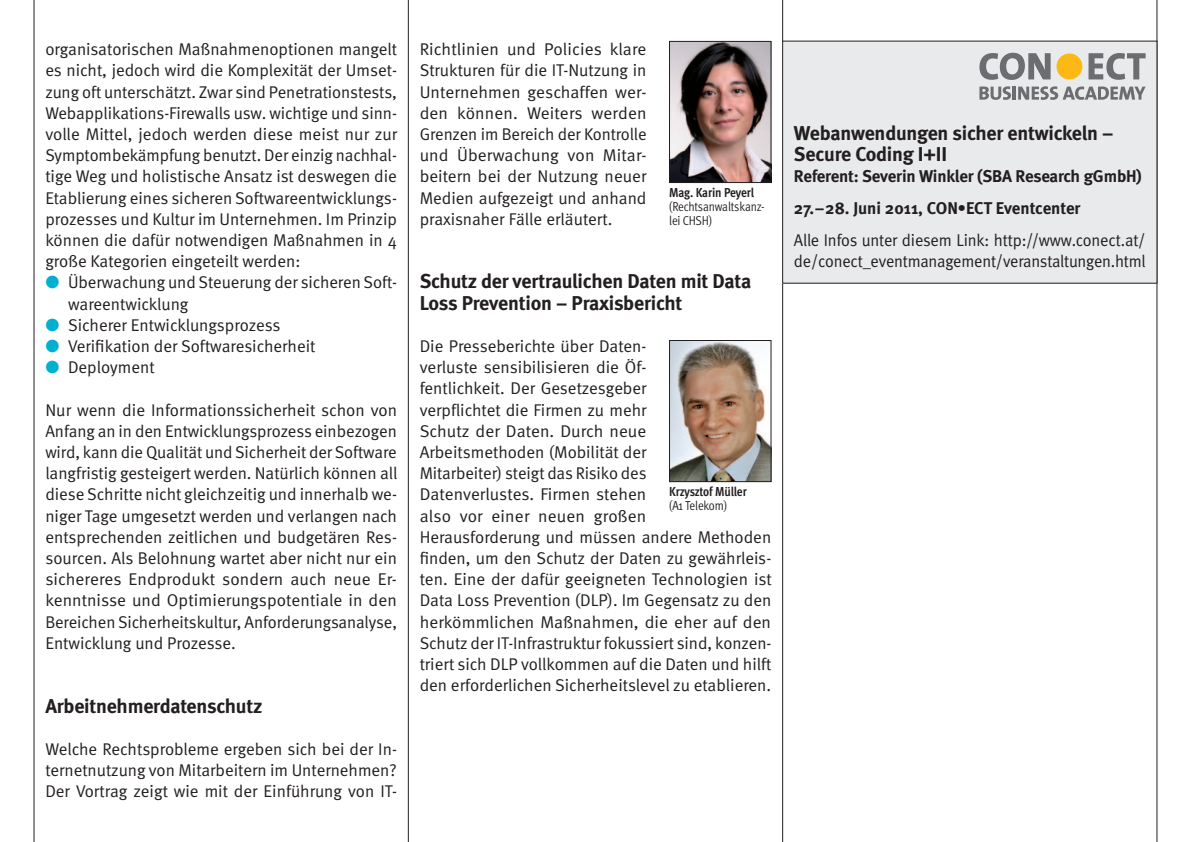
<style>
.page{position:relative;width:1191px;height:842px;background:#fff}
.page>*{position:absolute;margin:0;border:0;box-sizing:border-box;transform-origin:0 0}
.body_subt{font:700 20px/21.2px "Meta";letter-spacing:-.01em;color:#231f20}
.body{font:17px/21.2px "Meta Normal";color:#231f20;text-align:justify}
.body_-_i_informunity{font:17px/21.2px "Meta Normal";color:#231f20}
.body-2{font:17px/21.2px "Meta Normal";color:#231f20;scale:.96 1}
.body_subt-2{font:700 17px "Meta";letter-spacing:-.01em;color:#231f20}
.body-3{font:700 17px "Meta";color:#231f20}
.t1{font:700 13px/14px "Meta Cond";letter-spacing:-.01em;color:#231f20}
.t2{font:13px/14px "Meta Cond Normal";letter-spacing:-.01em;color:#231f20}
.s1{font-family:"Meta Bold Expert";color:#00b0d1}
.s2{font-family:"Meta Cond Normal";font-weight:400}
</style>
<div class="page">
<hr style="left:34px;top:0;width:1px;height:842px;background:#231f20">
<hr style="left:408px;top:0;width:1px;height:842px;background:#231f20">
<hr style="left:782px;top:0;width:1px;height:842px;background:#231f20">
<hr style="left:1156px;top:0;width:1px;height:842px;background:#231f20">
<div style="left:782px;top:41px;width:375px;height:242px;background:#e9eaeb"></div>
<img style="left:671px;top:342px;width:98px;height:138px">
<div style="left:669px;top:340px;width:102px;height:142px;border:1px solid #231f20"></div>
<img style="left:671px;top:43px;width:98px;height:138px">
<div style="left:669px;top:41px;width:102px;height:142px;border:1px solid #231f20"></div>
<svg style="left:979px;top:53px;width:71px;height:27px"></svg>
<div style="left:1056px;top:54px;width:26px;height:25px;background:#fcb814;border-radius:50%"></div>
<svg style="left:1088px;top:53px;width:57px;height:27px"></svg>
<svg style="left:979px;top:86px;width:166px;height:14px"></svg>
<p class="body" style="left:45px;top:39px;width:353px">organisatorischen Maßnahmenoptionen mangelt es nicht, jedoch wird die Komplexität der Umset&shy;zung oft unterschätzt. Zwar sind Penetrationstests, Webapplikations-Firewalls usw. wichtige und sinn&shy;volle Mittel, jedoch werden diese meist nur zur Symptombekämpfung benutzt. Der einzig nachhal&shy;tige Weg und holistische Ansatz ist deswegen die Etablierung eines sicheren Softwareentwicklungs&shy;prozesses und Kultur im Unternehmen. Im Prinzip können die dafür notwendigen Maßnahmen in 4 große Kategorien eingeteilt werden:</p>
<p class="body_-_i_informunity" style="left:68px;top:272px;width:330px;text-indent:-23px"><span class="s1">X</span> Überwachung und Steuerung der sicheren Soft&shy;wareentwicklung</p>
<p class="body_-_i_informunity" style="left:45px;top:314px;width:237px"><span class="s1">X</span> Sicherer Entwicklungsprozess</p>
<p class="body_-_i_informunity" style="left:45px;top:335px;width:272px"><span class="s1">X</span> Verifikation der Softwaresicherheit</p>
<p class="body_-_i_informunity" style="left:45px;top:357px;width:111px"><span class="s1">X</span> Deployment</p>
<p class="body" style="left:45px;top:399px;width:353px">Nur wenn die Informationssicherheit schon von Anfang an in den Entwicklungsprozess einbezogen wird, kann die Qualität und Sicherheit der Software</p>
<p class="body" style="left:45px;top:463px;width:353px">langfristig gesteigert werden. Natürlich können all diese Schritte nicht gleichzeitig und innerhalb we&shy;niger Tage umgesetzt werden und verlangen nach</p>
<p class="body" style="left:45px;top:526px;width:353px">entsprechenden zeitlichen und budgetären Res&shy;sourcen. Als Belohnung wartet aber nicht nur ein sichereres Endprodukt sondern auch neue Er&shy;kenntnisse und Optimierungspotentiale in den Bereichen Sicherheitskultur, Anforderungsanalyse, Entwicklung und Prozesse.</p>
<p class="body_subt" style="left:45px;top:695px;width:218px">Arbeitnehmerdatenschutz</p>
<p class="body" style="left:45px;top:738px;width:353px">Welche Rechtsprobleme ergeben sich bei der In&shy;ternetnutzung von Mitarbeitern im Unternehmen?<br>Der Vortrag zeigt wie mit der Einführung von IT-</p>
<p class="body" style="left:420px;top:39px;width:228px">Richtlinien und Policies klare Strukturen für die IT-Nutzung in Unternehmen geschaffen wer&shy;den können. Weiters werden Grenzen im Bereich der Kontrolle und Überwachung von Mitar&shy;beitern bei der Nutzung neuer Medien aufgezeigt und anhand praxisnaher Fälle erläutert.</p>
<p class="t1" style="left:669px;top:185px;width:86px">Mag. Karin Peyerl</p>
<p class="t2" style="left:669px;top:199px;width:97px">(Rechtsanwaltskanz&shy;lei CHSH)</p>
<p class="body_subt" style="left:420px;top:271px;width:333px">Schutz der vertraulichen Daten mit Data<br>Loss Prevention – Praxisbericht</p>
<p class="body" style="left:420px;top:335px;width:353px;text-align:left">Die Presseberichte über Daten-<br>verluste sensibilisieren die Öf-<br>fentlichkeit. Der Gesetzesgeber<br>verpflichtet die Firmen zu mehr<br>Schutz der Daten. Durch neue Arbeitsmethoden (Mobilität der<br>Mitarbeiter) steigt das Risiko des<br>Datenverlustes. Firmen stehen<br>also vor einer neuen großen<br>Herausforderung und müssen andere Methoden finden, um den Schutz der Daten zu gewährleis&shy;ten. Eine der dafür geeigneten Technologien ist Data Loss Prevention (DLP). Im Gegensatz zu den herkömmlichen Maßnahmen, die eher auf den Schutz der IT-Infrastruktur fokussiert sind, konzen&shy;triert sich DLP vollkommen auf die Daten und hilft den erforderlichen Sicherheitslevel zu etablieren.</p>
<p class="t1" style="left:669px;top:484px;width:79px">Krzysztof Müller <span class="s2">(A1 Telekom)</span></p>
<p class="body_subt" style="left:794px;top:122px;width:321px">Webanwendungen sicher entwickeln –<br>Secure Coding I+II</p>
<p class="body_subt-2" style="left:794px;top:166px;width:349px">Referent: Severin Winkler (SBA Research gGmbH)</p>
<p class="body-3" style="left:794px;top:198px;width:288px">27. – 28. Juni 2011, CON•ECT Eventcenter</p>
<p class="body-2" style="left:794px;top:229px;width:368px">Alle Infos unter diesem Link: http://www.conect.at/ de/conect_eventmanagement/veranstaltungen.html</p>
</div>
